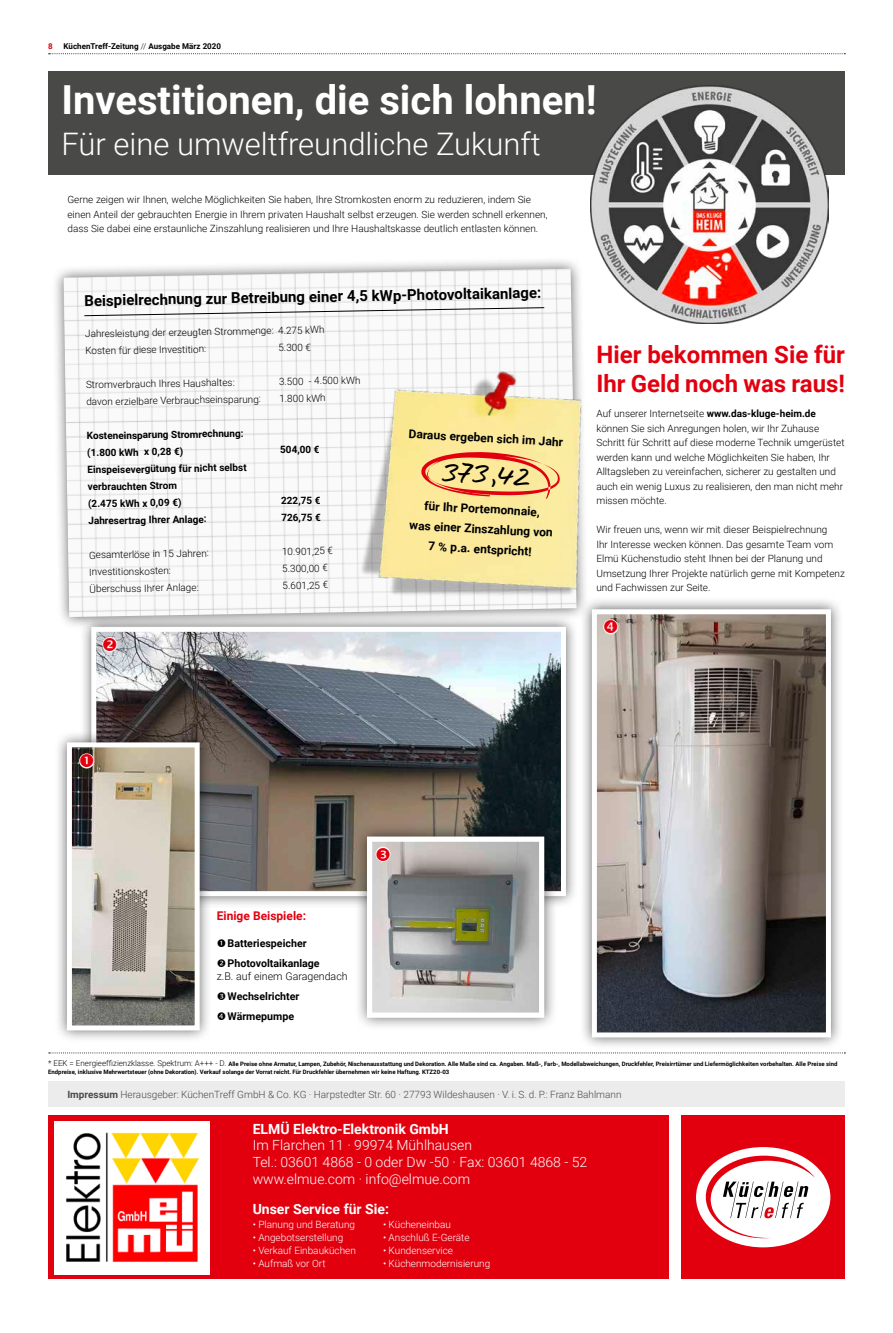
<style>
.page{position:relative;width:893px;height:1333px;background:#fff}
.page>*{position:absolute;margin:0;border:0;box-sizing:border-box;transform-origin:0 0}
.t1{font:700 40px "Roboto";color:#fff}
.t2{font:300 31px "Roboto";color:#fff}
.t3{font:31px "WARSTEINER03";color:#000}
.t4{font:700 24px/28.8px "Roboto";color:#e2000f}
.t5{font:700 15px "Roboto";color:#000}
.t6{font:300 14px/16.8px "Roboto";color:#fff}
.t7{font:700 14px "Roboto";color:#fff}
.t8{font:700 12px/20px "Roboto";color:#000;text-align:center}
.t9{font:700 12px "Roboto";color:#e2000f}
.t10{font:700 10.6px/20px "Roboto";color:#000}
.t11{font:300 10.6px "Roboto";color:#000}
.t12{font:300 10px/14.5px "Roboto";color:#000}
.t13{font:700 10px/17px "Roboto";color:#000}
.t14{font:300 10px "Roboto";color:#fff}
.t15{font:300 10px "Roboto";color:#494948}
.t16{font:700 8px "Roboto";color:#000}
.t17{font:700 8px "Roboto";color:#e2000f}
.t18{font:700 6px/8px "Roboto";color:#000}
.s1{font-weight:300}
.s2{font-weight:700}
.s3{font-weight:300;font-size:8px}
</style>
<div class="page">
<svg style="left:49px;top:53px;width:796px;height:1px"></svg>
<div style="left:48px;top:71px;width:796px;height:104px;background:#494948"></div>
<div style="left:48px;top:1081px;width:797px;height:25px;background:#ececec"></div>
<svg style="left:49px;top:1052px;width:796px;height:1px"></svg>
<div style="left:48px;top:1115px;width:621px;height:163px;background:#e2000f"></div>
<div style="left:54px;top:1120px;width:156px;height:154px;background:#fff"></div>
<img style="left:66px;top:1132px;width:133px;height:130px">
<div style="left:681px;top:1115px;width:164px;height:163px;background:#e2000f"></div>
<div style="left:696px;top:1146px;width:134px;height:101px;background:#fff;border-radius:50%"></div>
<svg style="left:706px;top:1155px;width:109px;height:83px"></svg>
<img style="left:590px;top:85px;width:238px;height:238px">
<div style="left:79px;top:614px;width:500px;height:294px;background:#000;opacity:.6"></div>
<img style="left:97px;top:633px;width:463px;height:257px">
<div style="left:91px;top:627px;width:475px;height:269px;border:5px solid #fff"></div>
<div style="left:55px;top:730px;width:157px;height:312px;background:#000;opacity:.6"></div>
<img style="left:73px;top:748px;width:121px;height:276px">
<div style="left:67px;top:742px;width:133px;height:288px;border:5px solid #fff"></div>
<div style="left:354px;top:823px;width:203px;height:207px;background:#000;opacity:.6"></div>
<img style="left:373px;top:842px;width:165px;height:169px">
<div style="left:367px;top:836px;width:177px;height:181px;border:5px solid #fff"></div>
<div style="left:579px;top:597px;width:264px;height:452px;background:#000;opacity:.6"></div>
<img style="left:598px;top:615px;width:227px;height:416px">
<div style="left:592px;top:609px;width:239px;height:428px;border:5px solid #fff"></div>
<div style="left:51px;top:256px;width:538px;height:373px;background:#000;opacity:.6"></div>
<img style="left:63px;top:269px;width:513px;height:348px">
<svg style="left:83px;top:306px;width:462px;height:11px"></svg>
<img style="left:328px;top:361px;width:289px;height:266px">
<svg style="left:420px;top:449px;width:140px;height:50px;background:#f6c182"></svg>
<svg style="left:80px;top:754px;width:13px;height:13px"></svg>
<svg style="left:103px;top:638px;width:13px;height:13px"></svg>
<svg style="left:377px;top:847px;width:13px;height:13px"></svg>
<svg style="left:604px;top:620px;width:13px;height:13px"></svg>
<p class="t17" style="left:48px;top:41px;width:6px">8</p>
<p class="t16" style="left:64px;top:41px;width:159px">KüchenTreff-Zeitung <span class="s1">//</span> Ausgabe März 2020</p>
<h1 class="t1" style="left:61px;top:72px;width:537px">Investitionen, die sich lohnen!</h1>
<h2 class="t2" style="left:61px;top:122px;width:481px">Für eine umweltfreundliche Zukunft</h2>
<p class="t12" style="left:67px;top:191px;width:482px;line-height:14.8px">Gerne zeigen wir Ihnen, welche Möglichkeiten Sie haben, Ihre Stromkosten enorm zu reduzieren, indem Sie einen Anteil der gebrauchten Energie in Ihrem privaten Haushalt selbst erzeugen. Sie werden schnell erkennen, dass Sie dabei eine erstaunliche Zinszahlung realisieren und Ihre Haushaltskasse deutlich entlasten können.</p>
<h3 class="t5" style="left:84px;top:290px;width:458px;rotate:-1deg">Beispielrechnung zur Betreibung einer 4,5 kWp-Photovoltaikanlage:</h3>
<p class="t12" style="left:85px;top:325px;width:241px;line-height:17px;rotate:-1deg">Jahresleistung der erzeugten Strommenge: 4.275 kWh<br>Kosten für diese Investition:</p>
<p class="t12" style="left:278px;top:340px;width:34px;rotate:-1deg">5.300 €</p>
<p class="t12" style="left:86px;top:377px;width:150px;rotate:-1deg">Stromverbrauch Ihres Haushaltes:</p>
<p class="t12" style="left:279px;top:374px;width:83px;rotate:-1deg">3.500 - 4.500 kWh</p>
<p class="t12" style="left:86px;top:394px;width:176px;rotate:-1deg">davon erzielbare Verbrauchseinsparung:</p>
<p class="t12" style="left:279px;top:391px;width:48px;rotate:-1deg">1.800 kWh</p>
<p class="t13" style="left:87px;top:427px;width:158px;rotate:-1deg">Kosteneinsparung Stromrechnung: (1.800 kWh x 0,28 €)</p>
<p class="t13" style="left:280px;top:440px;width:41px;rotate:-1deg">504,00 €</p>
<p class="t13" style="left:87px;top:461px;width:161px;rotate:-1deg">Einspeisevergütung für nicht selbst verbrauchten Strom<br>(2.475 kWh x 0,09 €)</p>
<p class="t13" style="left:281px;top:491px;width:41px;rotate:-1deg">222,75 €</p>
<p class="t13" style="left:88px;top:512px;width:120px;rotate:-1deg">Jahresertrag Ihrer Anlage:</p>
<p class="t13" style="left:281px;top:508px;width:41px;rotate:-1deg">726,75 €</p>
<p class="t12" style="left:89px;top:547px;width:121px;rotate:-1deg">Gesamterlöse in 15 Jahren:</p>
<p class="t12" style="left:282px;top:544px;width:53px;rotate:-1deg">10.901,25 €</p>
<p class="t12" style="left:89px;top:564px;width:83px;rotate:-1deg">Investitionskosten:</p>
<p class="t12" style="left:282px;top:561px;width:47px;rotate:-1deg">5.300,00 €</p>
<p class="t12" style="left:89px;top:581px;width:111px;rotate:-1deg">Überschuss Ihrer Anlage:</p>
<p class="t12" style="left:282px;top:578px;width:47px;rotate:-1deg">5.601,25 €</p>
<p class="t8" style="left:409px;top:423px;width:156px;rotate:3deg">Daraus ergeben sich im Jahr</p>
<h2 class="t3" style="left:443px;top:450px;width:110px;rotate:3deg">373,42 €</h2>
<p class="t8" style="left:411px;top:494px;width:145px;rotate:3deg">für Ihr Portemonnaie,<br>was einer Zinszahlung von<br>7 % p.a. entspricht!</p>
<h3 class="t4" style="left:596px;top:339px;width:250px">Hier bekommen Sie für<br>Ihr Geld noch was raus!</h3>
<p class="t12" style="left:596px;top:406px;width:250px">Auf unserer Internetseite <span class="s2">www.das-kluge-heim.de </span>können Sie sich Anregungen holen, wir Ihr Zuhause Schritt für Schritt auf diese moderne Technik umgerüstet werden kann und welche Möglichkeiten Sie haben, Ihr Alltagsleben zu vereinfachen, sicherer zu gestalten und auch ein wenig Luxus zu realisieren, den man nicht mehr missen möchte.</p>
<p class="t12" style="left:596px;top:522px;width:250px">Wir freuen uns, wenn wir mit dieser Beispielrechnung<br>Ihr Interesse wecken können. Das gesamte Team vom Elmü Küchenstudio steht Ihnen bei der Planung und Umsetzung Ihrer Projekte natürlich gerne mit Kompetenz und Fachwissen zur Seite.</p>
<p class="t9" style="left:217px;top:907px;width:91px">Einige Beispiele:</p>
<p class="t10" style="left:228px;top:932px;width:94px">Batteriespeicher<br>Photovoltaikanlage</p>
<p class="t11" style="left:217px;top:968px;width:132px">z.B. auf einem Garagendach</p>
<p class="t10" style="left:228px;top:985px;width:73px">Wechselrichter<br>Wärmepumpe</p>
<p class="t18" style="left:48px;top:1059px;width:791px"><span class="s3">* EEK = Energieeffizienzklasse. Spektrum: A+++ - D.</span> Alle Preise ohne Armatur, Lampen, Zubehör, Nischenausstattung und Dekoration. Alle Maße sind ca. Angaben. Maß-, Farb-, Modellabweichungen, Druckfehler, Preisirrtümer und Liefermöglichkeiten vorbehalten. Alle Preise sind<br>Endpreise, inklusive Mehrwertsteuer (ohne Dekoration). Verkauf solange der Vorrat reicht. Für Druckfehler übernehmen wir keine Haftung. KTZ20-03</p>
<p class="t15" style="left:67px;top:1087px;width:556px"><span class="s2">Impressum</span> Herausgeber: KüchenTreff GmbH &amp; Co. KG · Harpstedter Str. 60 · 27793 Wildeshausen · V. i. S. d. P.: Franz Bahlmann</p>
<h3 class="t7" style="left:253px;top:1118px;width:198px">ELMÜ Elektro-Elektronik GmbH</h3>
<h3 class="t6" style="left:253px;top:1136px;width:336px">Im Flarchen 11 · 99974 Mühlhausen<br>Tel.: 03601 4868 - 0 oder Dw -50 · Fax: 03601 4868 - 52 www.elmue.com · info@elmue.com</h3>
<h3 class="t7" style="left:253px;top:1198px;width:138px">Unser Service für Sie:</h3>
<p class="t14" style="left:253px;top:1217px;width:104px">• Planung und Beratung</p>
<p class="t14" style="left:253px;top:1230px;width:92px">• Angebotserstellung</p>
<p class="t14" style="left:253px;top:1243px;width:105px">• Verkauf Einbauküchen</p>
<p class="t14" style="left:253px;top:1256px;width:74px">• Aufmaß vor Ort</p>
<p class="t14" style="left:383px;top:1217px;width:69px">• Kücheneinbau</p>
<p class="t14" style="left:383px;top:1230px;width:88px">• Anschluß E-Geräte</p>
<p class="t14" style="left:383px;top:1243px;width:72px">• Kundenservice</p>
<p class="t14" style="left:383px;top:1256px;width:109px">• Küchenmodernisierung</p>
</div>
